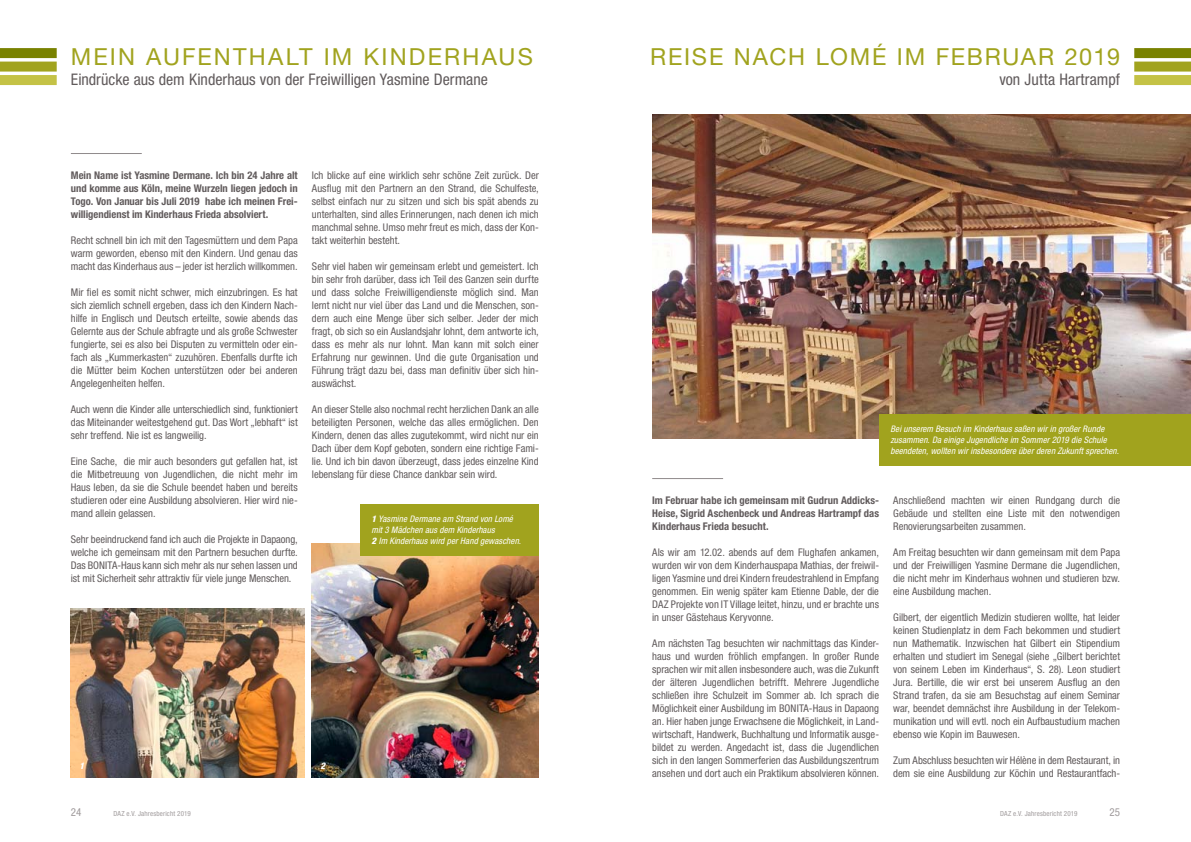
<style>
.page{position:relative;width:1191px;height:842px;background:#fff}
.page>*{position:absolute;margin:0;border:0;box-sizing:border-box;transform-origin:0 0}
.t1{font:23.5px "Helvetica Neue LT Std";letter-spacing:.08em;color:#a1a31e}
.t2{font:condensed 16px "Helvetica Neue LT Std";color:#615b5c}
.t3{font:condensed 11px "Helvetica Neue LT Std";color:#a09b9c}
.t4{font:condensed 10.6px/13px "Helvetica Neue LT Std";letter-spacing:-.005em;color:#615b5c;text-align:justify}
.t5{font:700 condensed 10.6px/13px "Helvetica Neue LT Std";color:#615b5c;text-align:justify}
.t6{font:italic condensed 9px/11px "Helvetica Neue LT Std";letter-spacing:.01em;color:#fff}
.t7{font:italic 800 condensed 9px "Helvetica Neue LT Std";color:#fff}
.t8{font:condensed 7px "Helvetica Neue LT Std";letter-spacing:.025em;color:#a09b9c}
.s1{font-weight:800}
</style>
<div class="page">
<div style="left:0;top:48px;width:57px;height:10px;background:#798200"></div>
<div style="left:0;top:62px;width:57px;height:10px;background:#a1a31e"></div>
<div style="left:0;top:75px;width:57px;height:10px;background:#c4c246"></div>
<hr style="left:71px;top:153px;width:71px;height:1px;background:#908b8c">
<hr style="left:652px;top:478px;width:71px;height:1px;background:#908b8c">
<img style="left:652px;top:114px;width:539px;height:325px">
<img style="left:71px;top:608px;width:234px;height:169px">
<img style="left:312px;top:543px;width:227px;height:234px">
<div style="left:360px;top:504px;width:179px;height:51px;background:#a1a31e"></div>
<div style="left:1134px;top:48px;width:57px;height:10px;background:#798200"></div>
<div style="left:1134px;top:62px;width:57px;height:10px;background:#a1a31e"></div>
<div style="left:1134px;top:75px;width:57px;height:10px;background:#c4c246"></div>
<div style="left:879px;top:414px;width:312px;height:51px;background:#a1a31e"></div>
<h1 class="t1" style="left:71px;top:42px;width:463px">M EIN AUFENTHALT IM KINDERHAUS</h1>
<h2 class="t2" style="left:71px;top:70px;width:418px">Eindrücke aus dem Kinderhaus von der Freiwilligen Yasmine Dermane</h2>
<p class="t5" style="left:71px;top:169px;width:228px">Mein Name ist Yasmine Dermane. Ich bin 24 Jahre alt und komme aus Köln, meine Wurzeln liegen jedoch in Togo. Von Januar bis Juli 2019 habe ich meinen Frei&shy;willigendienst im Kinderhaus Frieda absolviert.</p>
<p class="t4" style="left:71px;top:234px;width:228px">Recht schnell bin ich mit den Tagesmüttern und dem Papa warm geworden, ebenso mit den Kindern. Und genau das macht das Kinderhaus aus – jeder ist herzlich willkommen.</p>
<p class="t4" style="left:71px;top:286px;width:228px">Mir fiel es somit nicht schwer, mich einzubringen. Es hat sich ziemlich schnell ergeben, dass ich den Kindern Nach&shy;hilfe in Englisch und Deutsch erteilte, sowie abends das Gelernte aus der Schule abfragte und als große Schwester fungierte, sei es also bei Disputen zu vermitteln oder ein&shy;fach als „Kummerkasten“ zuzuhören. Ebenfalls durfte ich die Mütter beim Kochen unterstützen oder bei anderen Angelegenheiten helfen.</p>
<p class="t4" style="left:71px;top:403px;width:228px">Auch wenn die Kinder alle unterschiedlich sind, funktioniert das Miteinander weitestgehend gut. Das Wort „lebhaft“ ist sehr treffend. Nie ist es langweilig.</p>
<p class="t4" style="left:71px;top:455px;width:228px">Eine Sache, die mir auch besonders gut gefallen hat, ist die Mitbetreuung von Jugendlichen, die nicht mehr im Haus leben, da sie die Schule beendet haben und bereits studieren oder eine Ausbildung absolvieren. Hier wird nie&shy;mand allein gelassen.</p>
<p class="t4" style="left:71px;top:533px;width:228px">Sehr beeindruckend fand ich auch die Projekte in Dapaong, welche ich gemeinsam mit den Partnern besuchen durfte.<br>Das BONITA-Haus kann sich mehr als nur sehen lassen und ist mit Sicherheit sehr attraktiv für viele junge Menschen.</p>
<p class="t4" style="left:312px;top:169px;width:228px">Ich blicke auf eine wirklich sehr schöne Zeit zurück. Der Ausflug mit den Partnern an den Strand, die Schulfeste, selbst einfach nur zu sitzen und sich bis spät abends zu unterhalten, sind alles Erinnerungen, nach denen ich mich manchmal sehne. Umso mehr freut es mich, dass der Kon&shy;takt weiterhin besteht.</p>
<p class="t4" style="left:312px;top:260px;width:228px">Sehr viel haben wir gemeinsam erlebt und gemeistert. Ich bin sehr froh darüber, dass ich Teil des Ganzen sein durfte und dass solche Freiwilligendienste möglich sind. Man lernt nicht nur viel über das Land und die Menschen, son&shy;dern auch eine Menge über sich selber. Jeder der mich fragt, ob sich so ein Auslandsjahr lohnt, dem antworte ich, dass es mehr als nur lohnt. Man kann mit solch einer Erfahrung nur gewinnen. Und die gute Organisation und Führung trägt dazu bei, dass man definitiv über sich hin&shy;auswächst.</p>
<p class="t4" style="left:312px;top:403px;width:228px">An dieser Stelle also nochmal recht herzlichen Dank an alle beteiligten Personen, welche das alles ermöglichen. Den Kindern, denen das alles zugutekommt, wird nicht nur ein Dach über dem Kopf geboten, sondern eine richtige Fami&shy;lie. Und ich bin davon überzeugt, dass jedes einzelne Kind lebenslang für diese Chance dankbar sein wird.</p>
<p class="t6" style="left:371px;top:513px;width:151px"><span class="s1">1</span> Yasmine Dermane am Strand von Lomé mit 3 Mädchen aus dem Kinderhaus<br><span class="s1">2</span> Im Kinderhaus wird per Hand gewaschen.</p>
<p class="t7" style="left:79px;top:760px;width:6px">1</p>
<p class="t7" style="left:320px;top:760px;width:6px">2</p>
<h1 class="t1" style="left:650px;top:42px;width:471px">REISE NACH LOMÉ IM FEBRUAR 2019</h1>
<h2 class="t2" style="left:999px;top:70px;width:122px">von Jutta Hartrampf</h2>
<p class="t6" style="left:890px;top:423px;width:230px">Bei unserem Besuch im Kinderhaus saßen wir in großer Runde zusammen. Da einige Jugendliche im Sommer 2019 die Schule beendeten, wollten wir insbesondere über deren Zukunft sprechen.</p>
<p class="t5" style="left:652px;top:494px;width:228px">Im Februar habe ich gemeinsam mit Gudrun Addicks-Heise, Sigrid Aschenbeck und Andreas Hartrampf das Kinderhaus Frieda besucht.</p>
<p class="t4" style="left:652px;top:546px;width:228px">Als wir am 12.02. abends auf dem Flughafen ankamen, wurden wir von dem Kinderhauspapa Mathias, der freiwil&shy;ligen Yasmine und drei Kindern freudestrahlend in Empfang genommen. Ein wenig später kam Etienne Dable, der die DAZ Projekte von IT Village leitet, hinzu, und er brachte uns in unser Gästehaus Keryvonne.</p>
<p class="t4" style="left:652px;top:637px;width:228px">Am nächsten Tag besuchten wir nachmittags das Kinder&shy;haus und wurden fröhlich empfangen. In großer Runde sprachen wir mit allen insbesondere auch, was die Zukunft der älteren Jugendlichen betrifft. Mehrere Jugendliche schließen ihre Schulzeit im Sommer ab. Ich sprach die Möglichkeit einer Ausbildung im BONITA-Haus in Dapaong an. Hier haben junge Erwachsene die Möglichkeit, in Land&shy;wirtschaft, Handwerk, Buchhaltung und Informatik ausge&shy;bildet zu werden. Angedacht ist, dass die Jugendlichen sich in den langen Sommerferien das Ausbildungszentrum ansehen und dort auch ein Praktikum absolvieren können.</p>
<p class="t4" style="left:893px;top:494px;width:228px">Anschließend machten wir einen Rundgang durch die Gebäude und stellten eine Liste mit den notwendigen Renovierungsarbeiten zusammen.</p>
<p class="t4" style="left:893px;top:546px;width:228px">Am Freitag besuchten wir dann gemeinsam mit dem Papa und der Freiwilligen Yasmine Dermane die Jugendlichen, die nicht mehr im Kinderhaus wohnen und studieren bzw. eine Ausbildung machen.</p>
<p class="t4" style="left:893px;top:611px;width:228px">Gilbert, der eigentlich Medizin studieren wollte, hat leider keinen Studienplatz in dem Fach bekommen und studiert nun Mathematik. Inzwischen hat Gilbert ein Stipendium erhalten und studiert im Senegal (siehe „Gilbert berichtet von seinem Leben im Kinderhaus“, S. 28). Leon studiert Jura. Bertille, die wir erst bei unserem Ausflug an den Strand trafen, da sie am Besuchstag auf einem Seminar war, beendet demnächst ihre Ausbildung in der Telekom&shy;munikation und will evtl. noch ein Aufbaustudium machen ebenso wie Kopin im Bauwesen.</p>
<p class="t4" style="left:893px;top:754px;width:228px">Zum Abschluss besuchten wir Hélène in dem Restaurant, in dem sie eine Ausbildung zur Köchin und Restaurantfach-</p>
<p class="t3" style="left:71px;top:806px;width:12px">24</p>
<p class="t8" style="left:113px;top:809px;width:79px">DAZ e.V. Jahresbericht 2019</p>
<p class="t8" style="left:1000px;top:809px;width:79px">DAZ e.V. Jahresbericht 2019</p>
<p class="t3" style="left:1109px;top:806px;width:12px">25</p>
</div>
